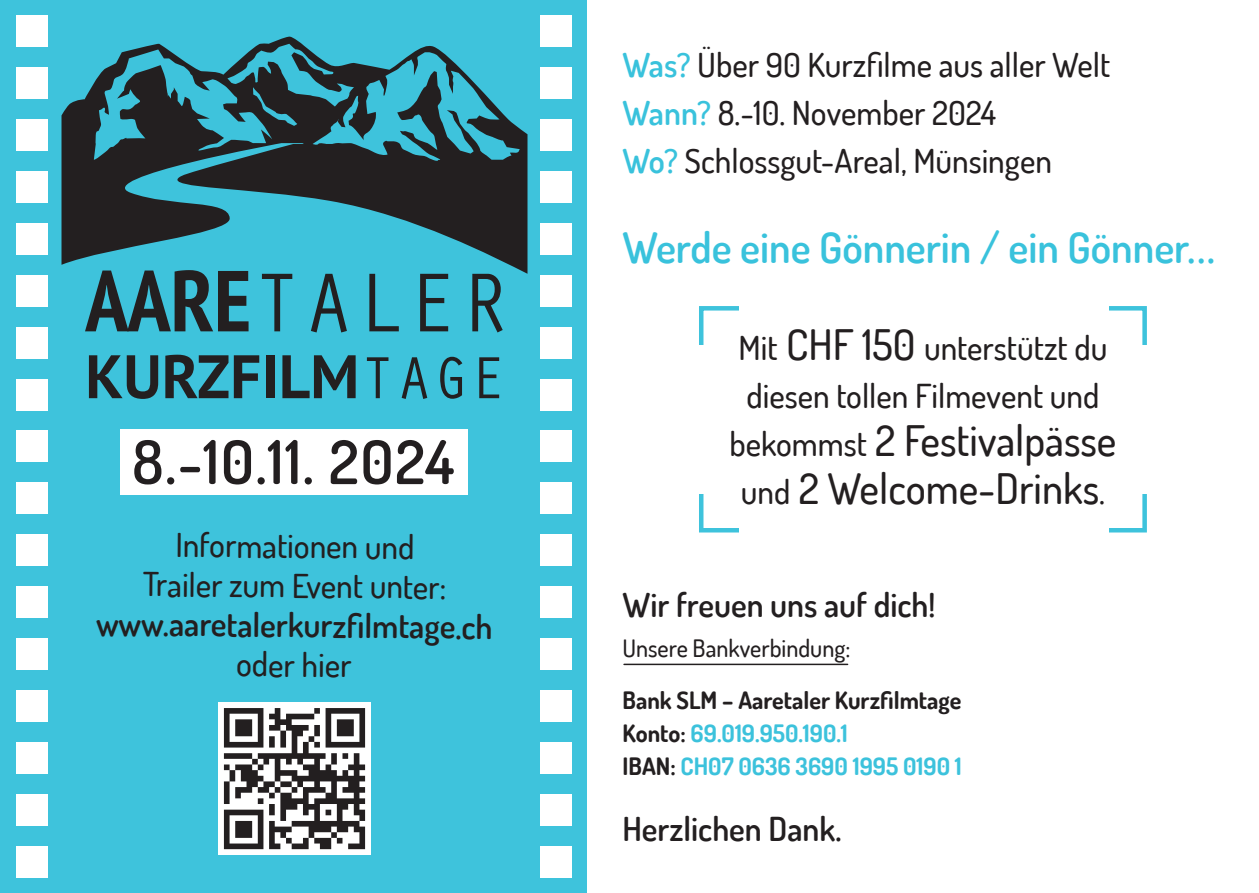
<style>
.page{position:relative;width:1259px;height:893px;background:#fff}
.page>*{position:absolute;margin:0;border:0;box-sizing:border-box;transform-origin:0 0}
.t1{font:600 60.3px "Dosis";letter-spacing:.025em;color:#231f20}
.t2{font:500 42px/48px "Dosis";color:#231f20}
.t3{font:600 42px "Dosis";color:#39c2dc}
.t4{font:500 33px/48px "Dosis";color:#231f20}
.t5{font:600 33px "Dosis";color:#231f20}
.t6{font:700 24px/33px "Dosis";color:#231f20}
.t7{font:500 24px "Dosis";color:#231f20}
.s1{font-weight:600;color:#39c2dc}
.s2{font-size:42px}
.s3{font-size:33px}
.s4{color:#3cc2dc}
</style>
<div class="page">
<hr style="left:624px;top:664px;width:223px;height:1px;background:#231f20">
<div style="left:0;top:0;width:586px;height:893px;background:#3ec3dc"></div>
<svg style="left:61px;top:36px;width:466px;height:238px"></svg>
<div style="left:121px;top:429px;width:347px;height:66px;background:#fff"></div>
<svg style="left:85px;top:270px;width:163px;height:61px"></svg>
<svg style="left:262px;top:274px;width:30px;height:57px"></svg>
<svg style="left:311px;top:274px;width:36px;height:58px"></svg>
<svg style="left:369px;top:274px;width:30px;height:57px"></svg>
<svg style="left:420px;top:274px;width:28px;height:57px"></svg>
<svg style="left:472px;top:274px;width:31px;height:58px"></svg>
<svg style="left:89px;top:355px;width:69px;height:44px"></svg>
<svg style="left:165px;top:355px;width:63px;height:43px"></svg>
<svg style="left:234px;top:355px;width:25px;height:43px"></svg>
<div style="left:266px;top:355px;width:8px;height:43px;background:#231f20"></div>
<svg style="left:282px;top:355px;width:74px;height:43px"></svg>
<svg style="left:367px;top:357px;width:21px;height:41px"></svg>
<svg style="left:402px;top:357px;width:25px;height:42px"></svg>
<svg style="left:440px;top:357px;width:22px;height:42px"></svg>
<svg style="left:479px;top:357px;width:20px;height:41px"></svg>
<div style="left:218px;top:702px;width:153px;height:153px;background:#fff"></div>
<svg style="left:224px;top:708px;width:141px;height:141px"></svg>
<div style="left:17px;top:638px;width:31px;height:32px;background:#fff"></div>
<div style="left:17px;top:586px;width:31px;height:32px;background:#fff"></div>
<div style="left:17px;top:535px;width:31px;height:31px;background:#fff"></div>
<div style="left:17px;top:483px;width:31px;height:31px;background:#fff"></div>
<div style="left:540px;top:638px;width:31px;height:32px;background:#fff"></div>
<div style="left:540px;top:586px;width:31px;height:32px;background:#fff"></div>
<div style="left:540px;top:535px;width:31px;height:31px;background:#fff"></div>
<div style="left:540px;top:483px;width:31px;height:31px;background:#fff"></div>
<div style="left:17px;top:431px;width:31px;height:31px;background:#fff"></div>
<div style="left:17px;top:379px;width:31px;height:31px;background:#fff"></div>
<div style="left:17px;top:327px;width:31px;height:31px;background:#fff"></div>
<div style="left:17px;top:275px;width:31px;height:31px;background:#fff"></div>
<div style="left:540px;top:431px;width:31px;height:31px;background:#fff"></div>
<div style="left:540px;top:379px;width:31px;height:31px;background:#fff"></div>
<div style="left:540px;top:327px;width:31px;height:31px;background:#fff"></div>
<div style="left:540px;top:275px;width:31px;height:31px;background:#fff"></div>
<div style="left:17px;top:223px;width:31px;height:32px;background:#fff"></div>
<div style="left:17px;top:171px;width:31px;height:32px;background:#fff"></div>
<div style="left:17px;top:119px;width:31px;height:32px;background:#fff"></div>
<div style="left:17px;top:67px;width:31px;height:32px;background:#fff"></div>
<div style="left:540px;top:223px;width:31px;height:32px;background:#fff"></div>
<div style="left:540px;top:171px;width:31px;height:32px;background:#fff"></div>
<div style="left:540px;top:119px;width:31px;height:32px;background:#fff"></div>
<div style="left:540px;top:67px;width:31px;height:32px;background:#fff"></div>
<div style="left:17px;top:16px;width:31px;height:31px;background:#fff"></div>
<div style="left:540px;top:16px;width:31px;height:31px;background:#fff"></div>
<div style="left:17px;top:690px;width:31px;height:32px;background:#fff"></div>
<div style="left:540px;top:690px;width:31px;height:32px;background:#fff"></div>
<div style="left:17px;top:846px;width:31px;height:31px;background:#fff"></div>
<div style="left:540px;top:846px;width:31px;height:31px;background:#fff"></div>
<div style="left:17px;top:794px;width:31px;height:31px;background:#fff"></div>
<div style="left:17px;top:742px;width:31px;height:32px;background:#fff"></div>
<div style="left:540px;top:794px;width:31px;height:31px;background:#fff"></div>
<div style="left:540px;top:742px;width:31px;height:32px;background:#fff"></div>
<h1 class="t1" style="left:132px;top:423px;width:323px">8.-10.11. 2024</h1>
<p class="t4" style="left:143px;top:525px;width:306px;line-height:39.6px;text-align:center">Informationen und<br>Trailer zum Event unter:</p>
<p class="t5" style="left:96px;top:604px;width:398px">www.aaretalerkurzfilmtage.ch</p>
<p class="t4" style="left:236px;top:640px;width:117px">oder hier</p>
<p class="t4" style="left:622px;top:41px;width:489px"><span class="s1">Was?</span> Über 90 Kurzfilme aus aller Welt<br><span class="s1">Wann?</span> 8.-10. November 2024<br><span class="s1">Wo?</span> Schlossgut-Areal, Münsingen</p>
<p class="t3" style="left:622px;top:220px;width:594px">Werde eine Gönnerin / ein Gönner...</p>
<p class="t4" style="left:738px;top:323px;width:370px">Mit <span class="s2">CHF 150</span> unterstützt du diesen tollen Filmevent und</p>
<p class="t2" style="left:729px;top:415px;width:388px"><span class="s3">bekommst</span> 2 Festivalpässe <span class="s3">und</span> 2 Welcome-Drinks<span class="s3">.</span></p>
<p class="t5" style="left:622px;top:584px;width:314px">Wir freuen uns auf dich!</p>
<p class="t7" style="left:622px;top:632px;width:229px">Unsere Bankverbindung:</p>
<p class="t6" style="left:622px;top:683px;width:341px">Bank SLM – Aaretaler Kurzfilmtage<br>Konto: <span class="s4">69.019.950.190.1<br></span>IBAN: <span class="s4">CH07 0636 3690 1995 0190 1</span></p>
<p class="t5" style="left:622px;top:807px;width:220px">Herzlichen Dank.</p>
</div>
